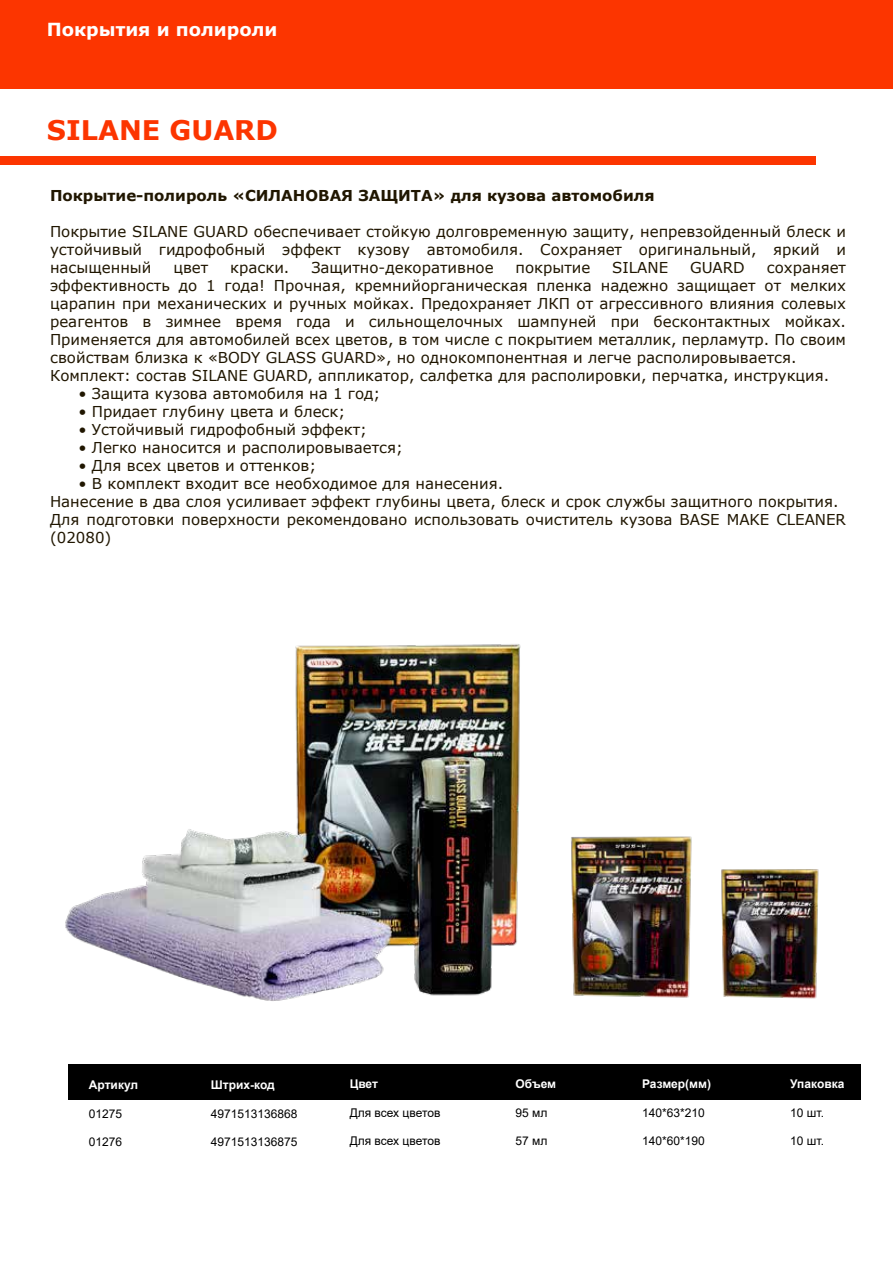
<style>
.page{position:relative;width:893px;height:1263px;background:#fff}
.page>*{position:absolute;margin:0;border:0;box-sizing:border-box;transform-origin:0 0}
.t1{font:700 27px "Verdana";color:#fc3500}
.t2{font:700 18px "Verdana";color:#fff}
.t3{font:15px/18px "Verdana";color:#201600}
.t4{font:700 15px "Verdana";color:#201600}
.t5{font:12px "Arial";color:#000}
.t6{font:700 12px "Arial";color:#fff}
</style>
<div class="page">
<div style="left:0;top:0;width:893px;height:88px;background:#fc3500"></div>
<div style="left:68px;top:1064px;width:792px;height:35px;background:#000"></div>
<img style="left:65px;top:644px;width:456px;height:357px">
<img style="left:571px;top:836px;width:121px;height:162px">
<img style="left:721px;top:869px;width:98px;height:130px">
<div style="left:0;top:156px;width:815px;height:9px;background:#fc3500"></div>
<p class="t2" style="left:47px;top:16px;width:232px">Покрытия и полироли</p>
<h1 class="t1" style="left:47px;top:111px;width:232px">SILANE GUARD</h1>
<p class="t4" style="left:50px;top:185px;width:606px">Покрытие-полироль «СИЛАНОВАЯ ЗАЩИТА» для кузова автомобиля</p>
<p class="t3" style="left:50px;top:223px;width:797px;text-align:justify">Покрытие SILANE GUARD обеспечивает стойкую долговременную защиту, непревзойденный блеск и устойчивый гидрофобный эффект кузову автомобиля. Сохраняет оригинальный, яркий и насыщенный</p>
<p class="t3" style="left:173px;top:259px;width:36px">цвет</p>
<p class="t3" style="left:230px;top:259px;width:61px">краски.</p>
<p class="t3" style="left:311px;top:259px;width:184px">Защитно-декоративное</p>
<p class="t3" style="left:516px;top:259px;width:76px">покрытие</p>
<p class="t3" style="left:612px;top:259px;width:57px">SILANE</p>
<p class="t3" style="left:690px;top:259px;width:56px">GUARD</p>
<p class="t3" style="left:50px;top:259px;width:797px;text-indent:717px">сохраняет эффективность до 1 года! Прочная, кремнийорганическая пленка надежно защищает от мелких царапин при механических и ручных мойках. Предохраняет ЛКП от агрессивного влияния солевых реагентов в зимнее время года и сильнощелочных шампуней при бесконтактных мойках.<br>Применяется для автомобилей всех цветов, в том числе с покрытием металлик, перламутр. По своим свойствам близка к «BODY GLASS GUARD», но однокомпонентная и легче располировывается.<br>Комплект: состав SILANE GUARD, аппликатор, салфетка для располировки, перчатка, инструкция.</p>
<p class="t3" style="left:79px;top:385px;width:303px">• Защита кузова автомобиля на 1 год;</p>
<p class="t3" style="left:79px;top:403px;width:268px">• Придает глубину цвета и блеск;</p>
<p class="t3" style="left:79px;top:421px;width:290px">• Устойчивый гидрофобный эффект;</p>
<p class="t3" style="left:79px;top:439px;width:326px">• Легко наносится и располировывается;</p>
<p class="t3" style="left:79px;top:457px;width:239px">• Для всех цветов и оттенков;</p>
<p class="t3" style="left:50px;top:475px;width:797px;text-indent:28px">• В комплект входит все необходимое для нанесения.<br>Нанесение в два слоя усиливает эффект глубины цвета, блеск и срок службы защитного покрытия.<br>Для подготовки поверхности рекомендовано использовать очиститель кузова BASE MAKE CLEANER (02080)</p>
<p class="t6" style="left:89px;top:1076px;width:51px">Артикул</p>
<p class="t5" style="left:89px;top:1105px;width:35px">01275</p>
<p class="t5" style="left:89px;top:1134px;width:35px">01276</p>
<p class="t6" style="left:211px;top:1076px;width:65px">Штрих-код</p>
<p class="t5" style="left:211px;top:1105px;width:88px">4971513136868</p>
<p class="t5" style="left:211px;top:1134px;width:88px">4971513136875</p>
<p class="t6" style="left:350px;top:1075px;width:30px">Цвет</p>
<p class="t5" style="left:350px;top:1104px;width:92px">Для всех цветов</p>
<p class="t5" style="left:350px;top:1133px;width:92px">Для всех цветов</p>
<p class="t6" style="left:515px;top:1075px;width:42px">Объем</p>
<p class="t5" style="left:515px;top:1104px;width:33px">95 мл</p>
<p class="t5" style="left:515px;top:1133px;width:33px">57 мл</p>
<p class="t6" style="left:642px;top:1075px;width:70px">Размер(мм)</p>
<p class="t5" style="left:642px;top:1104px;width:64px">140*63*210</p>
<p class="t5" style="left:642px;top:1133px;width:64px">140*60*190</p>
<p class="t6" style="left:790px;top:1075px;width:56px">Упаковка</p>
<p class="t5" style="left:790px;top:1104px;width:35px">10 шт.</p>
<p class="t5" style="left:790px;top:1133px;width:35px">10 шт.</p>
</div>
